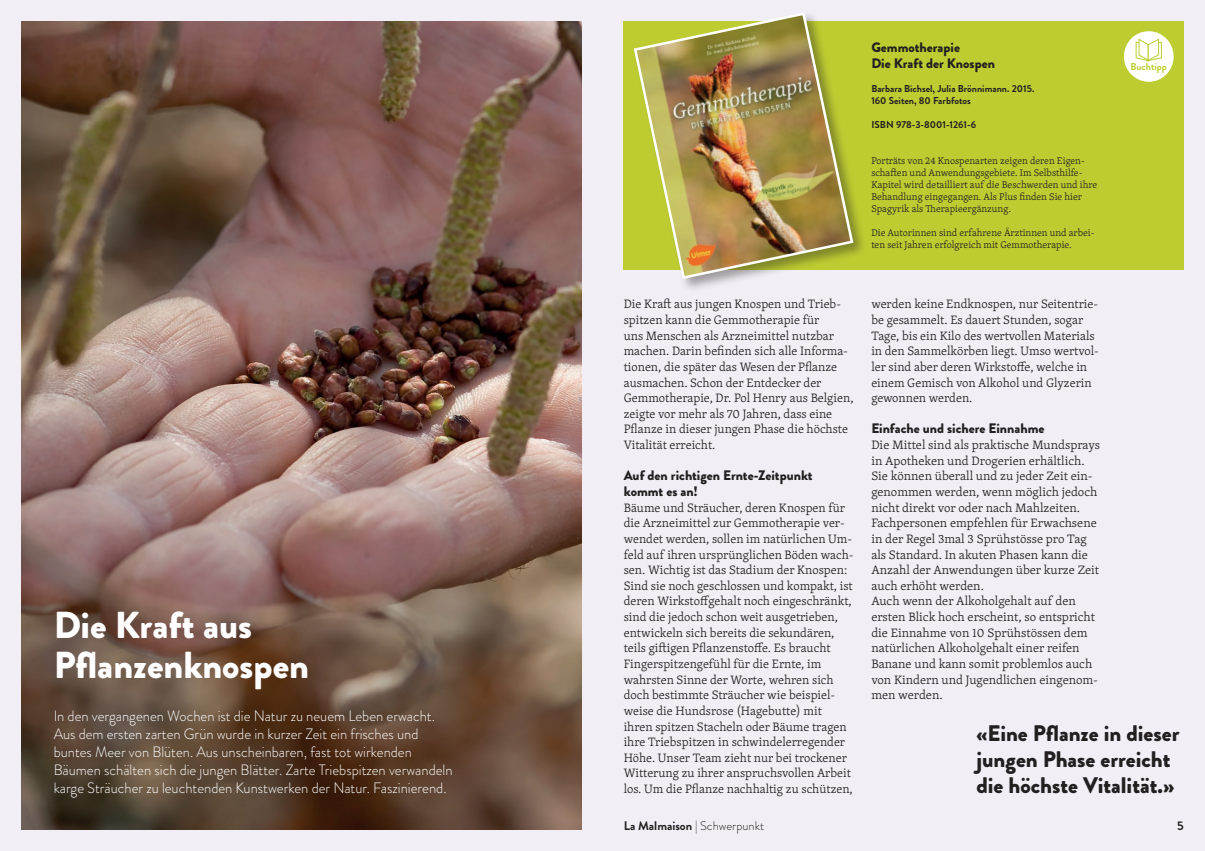
<style>
.page{position:relative;width:1205px;height:851px;background:#fff}
.page>*{position:absolute;margin:0;border:0;box-sizing:border-box;transform-origin:0 0}
.t1{font:900 37.5px/40px "Brandon Grotesque";color:#fff}
.t2{font:900 22.5px/26.2px "Brandon Grotesque";color:#231f20}
.t3{font:300 15px/18px "Brandon Grotesque";color:#fff}
.t4{font:900 13.75px/15.6px "Brandon Grotesque";color:#231f20}
.t5{font:300 12.5px/15.6px "Skolar Latin";color:#231f20}
.t6{font:300 12.5px "Brandon Grotesque";color:#231f20}
.t7{font:700 12.5px "Brandon Grotesque";color:#231f20}
.t8{font:300 10px/12px "Skolar Latin";color:#231f20}
.t9{font:700 10px/12px "Brandon Grotesque";color:#231f20}
.t10{font:700 10px "Brandon Grotesque";color:#bdcd31}
.s1{font-weight:700}
</style>
<div class="page">
<div style="left:0;top:0;width:1205px;height:850px;background:#f2eef6"></div>
<img style="left:21px;top:21px;width:560px;height:808px">
<div style="left:624px;top:21px;width:560px;height:249px;background:#bdcd31"></div>
<div style="left:632px;top:11px;width:235px;height:282px;background:#231f20;opacity:.4"></div>
<img style="left:632px;top:11px;width:223px;height:269px">
<div style="left:1124px;top:31px;width:49px;height:51px;background:#fff;border-radius:50%"></div>
<svg style="left:1135px;top:38px;width:27px;height:23px"></svg>
<h1 class="t1" style="left:54px;top:605px;width:257px">Die Kraft aus<br>Pflanzenknospen</h1>
<p class="t3" style="left:54px;top:706px;width:400px">In den vergangenen Wochen ist die Natur zu neuem Leben erwacht.<br>Aus dem ersten zarten Grün wurde in kurzer Zeit ein frisches und buntes Meer von Blüten. Aus unscheinbaren, fast tot wirkenden Bäumen schälten sich die jungen Blätter. Zarte Triebspitzen verwandeln karge Sträucher zu leuchtenden Kunstwerken der Natur. Faszinierend.</p>
<p class="t4" style="left:871px;top:40px;width:125px">Gemmotherapie<br>Die Kraft der Knospen</p>
<p class="t9" style="left:871px;top:82px;width:164px">Barbara Bichsel, Julia Brönnimann. 2015.<br>160 Seiten, 80 Farbfotos</p>
<p class="t9" style="left:871px;top:118px;width:106px">ISBN 978-3-8001-1261-6</p>
<p class="t8" style="left:871px;top:154px;width:227px">Porträts von 24 Knospenarten zeigen deren Eigen&shy;schaften und Anwendungsgebiete. Im Selbsthilfe-Kapitel wird detailliert auf die Beschwerden und ihre Behandlung eingegangen. Als Plus finden Sie hier Spagyrik als Therapieergänzung.</p>
<p class="t8" style="left:871px;top:226px;width:225px">Die Autorinnen sind erfahrene Ärztinnen und arbei&shy;ten seit Jahren erfolgreich mit Gemmotherapie.</p>
<p class="t10" style="left:1130px;top:60px;width:38px">Buchtipp</p>
<p class="t5" style="left:624px;top:296px;width:231px">Die Kraft aus jungen Knospen und Trieb&shy;spitzen kann die Gemmotherapie für<br>uns Menschen als Arzneimittel nutzbar machen. Darin befinden sich alle Informa&shy;tionen, die später das Wesen der Pflanze ausmachen. Schon der Entdecker der Gemmotherapie, Dr. Pol Henry aus Belgien, zeigte vor mehr als 70 Jahren, dass eine Pflanze in dieser jungen Phase die höchste Vitalität erreicht.</p>
<p class="t4" style="left:624px;top:468px;width:190px">Auf den richtigen Ernte-Zeitpunkt kommt es an!</p>
<p class="t5" style="left:624px;top:499px;width:231px">Bäume und Sträucher, deren Knospen für die Arzneimittel zur Gemmotherapie ver&shy;wendet werden, sollen im natürlichen Um&shy;feld auf ihren ursprünglichen Böden wach&shy;sen. Wichtig ist das Stadium der Knospen:<br>Sind sie noch geschlossen und kompakt, ist deren Wirkstoffgehalt noch eingeschränkt, sind die jedoch schon weit ausgetrieben, entwickeln sich bereits die sekundären, teils giftigen Pflanzenstoffe. Es braucht Fingerspitzengefühl für die Ernte, im wahrsten Sinne der Worte, wehren sich doch bestimmte Sträucher wie beispiel&shy;weise die Hundsrose (Hagebutte) mit ihren spitzen Stacheln oder Bäume tragen ihre Triebspitzen in schwindelerregender Höhe. Unser Team zieht nur bei trockener Witterung zu ihrer anspruchsvollen Arbeit los. Um die Pflanze nachhaltig zu schützen,</p>
<p class="t5" style="left:871px;top:296px;width:229px">werden keine Endknospen, nur Seitentrie&shy;be gesammelt. Es dauert Stunden, sogar Tage, bis ein Kilo des wertvollen Materials in den Sammelkörben liegt. Umso wertvol&shy;ler sind aber deren Wirkstoffe, welche in einem Gemisch von Alkohol und Glyzerin gewonnen werden.</p>
<p class="t4" style="left:871px;top:421px;width:175px">Einfache und sichere Einnahme</p>
<p class="t5" style="left:871px;top:436px;width:230px">Die Mittel sind als praktische Mundsprays in Apotheken und Drogerien erhältlich.<br>Sie können überall und zu jeder Zeit ein&shy;genommen werden, wenn möglich jedoch nicht direkt vor oder nach Mahlzeiten.<br>Fachpersonen empfehlen für Erwachsene in der Regel 3mal 3 Sprühstösse pro Tag als Standard. In akuten Phasen kann die Anzahl der Anwendungen über kurze Zeit auch erhöht werden.<br>Auch wenn der Alkoholgehalt auf den ersten Blick hoch erscheint, so entspricht die Einnahme von 10 Sprühstössen dem natürlichen Alkoholgehalt einer reifen Banane und kann somit problemlos auch von Kindern und Jugendlichen eingenom&shy;men werden.</p>
<h2 class="t2" style="left:976px;top:719px;width:205px">«Eine Pflanze in dieser jungen Phase erreicht die höchste Vitalität.»</h2>
<p class="t6" style="left:624px;top:816px;width:142px"><span class="s1">La Malmaison</span> | Schwerpunkt</p>
<p class="t7" style="left:1177px;top:816px;width:8px">5</p>
</div>
